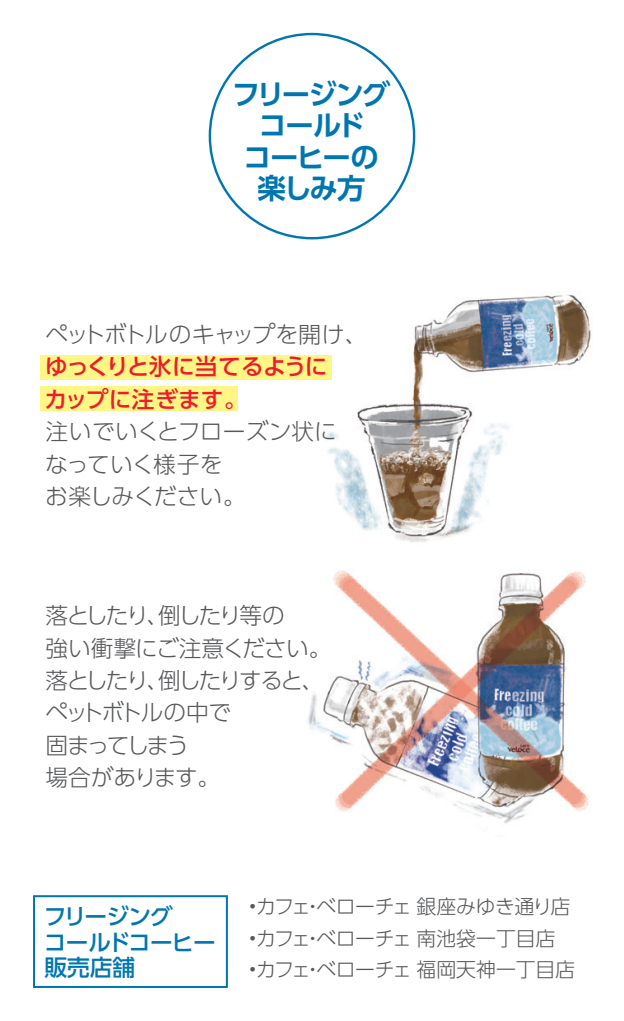
<style>
.page{position:relative;width:624px;height:1021px;background:#fff}
.page>*{position:absolute;margin:0;border:0;box-sizing:border-box;transform-origin:0 0}
.t1{font:700 28.4px/31.2px "UD Shin Go Pro De";letter-spacing:-.065em;color:#0076b1;text-align:center}
.t2{font:300 22.8px/32.4px "UD Shin Go Pro";letter-spacing:-.09em;color:#57585a}
.t3{font:300 22.8px/32.4px "UD Shin Go Pro";color:#57585a}
.t4{font:500 22.8px/32.4px "UD Shin Go Pro";letter-spacing:-.02em;color:#ee1b2d}
.t5{font:500 22.8px/25.6px "UD Shin Go Pro";letter-spacing:-.03em;color:#0076b1}
.t6{font:300 22.8px "UD Shin Go Pro";letter-spacing:-.06em;color:#57585a}
.t7{font:300 20px "UD Shin Go Pro";letter-spacing:-.025em;color:#57585a}
</style>
<div class="page">
<img style="left:307px;top:570px;width:282px;height:254px">
<img style="left:322px;top:294px;width:269px;height:248px">
<div style="left:33px;top:895px;width:195px;height:92px;border:2px solid #0076b1"></div>
<div style="left:40px;top:355px;width:292px;height:25px;background:#fff685"></div>
<div style="left:40px;top:386px;width:197px;height:25px;background:#fff685"></div>
<p class="t1" style="left:232px;top:78px;width:160px">フリージングコールド<br>コーヒーの楽しみ方</p>
<p class="t6" style="left:45px;top:316px;width:323px">ペットボトルのキャップを開け、</p>
<p class="t4" style="left:45px;top:350px;width:284px">ゆっくりと氷に当てるようにカップに注ぎます。</p>
<p class="t3" style="left:45px;top:414px;width:293px">注いでいくとフローズン状になっていく様子を<br>お楽しみください。</p>
<p class="t2" style="left:45px;top:598px;width:287px">落としたり、倒したり等の<br>強い衝撃にご注意ください。落としたり、倒したりすると、ペットボトルの中で<br>固まってしまう<br>場合があります。</p>
<p class="t5" style="left:44px;top:903px;width:174px">フリージング<br>コールドコーヒー販売店舗</p>
<p class="t7" style="left:248px;top:890px;width:323px">•カフェ・ベローチェ 銀座みゆき通り店</p>
<p class="t7" style="left:248px;top:921px;width:308px">•カフェ・ベローチェ 南池袋一丁目店</p>
<p class="t7" style="left:248px;top:952px;width:328px">•カフェ・ベローチェ 福岡天神一丁目店</p>
</div>
